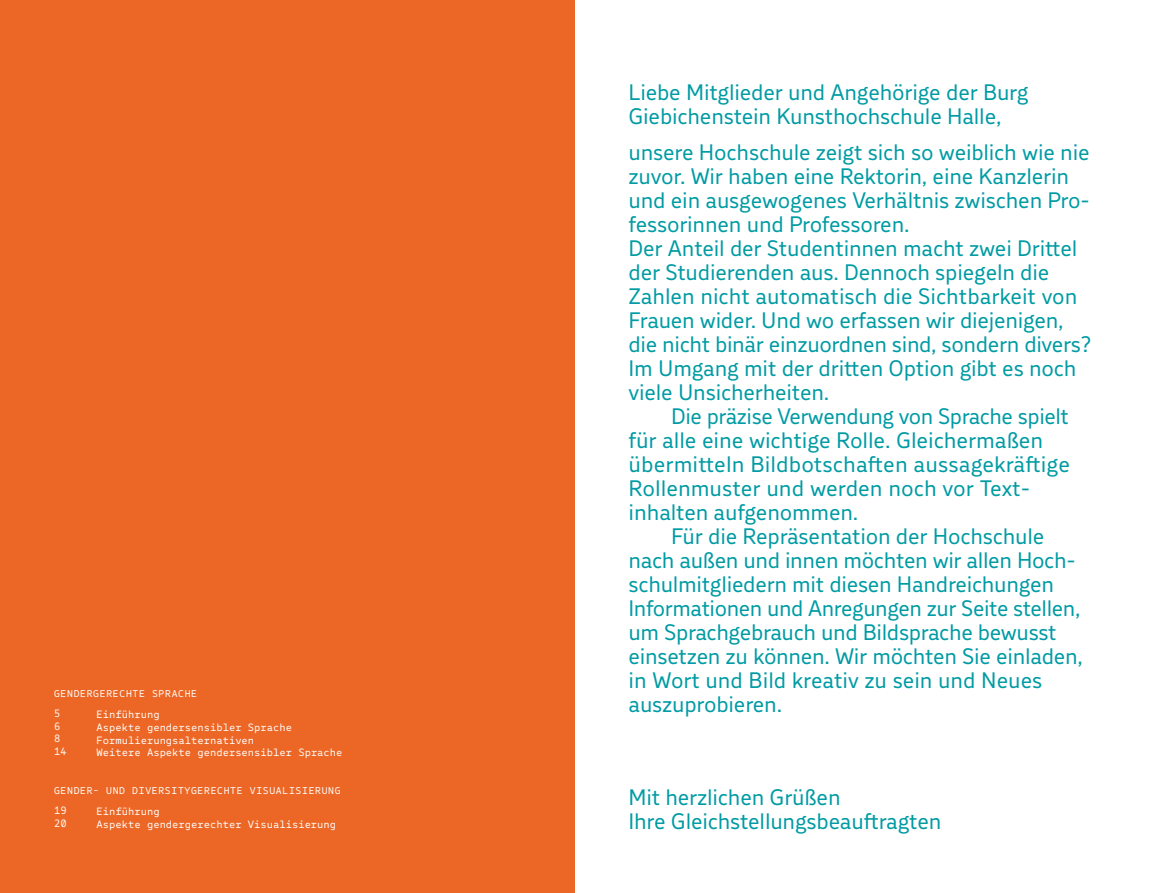
<style>
.page{position:relative;width:1149px;height:893px;background:#fff}
.page>*{position:absolute;margin:0;border:0;box-sizing:border-box;transform-origin:0 0}
.t1{font:22.2px/24px "Burg Grotesk";letter-spacing:-.01em;color:#009ba4}
.t2{font:10.5px "Burg Grotesk Mono";color:#fff}
.t3{font:9.75px "Burg Grotesk Mono";letter-spacing:.07em;color:#fff}
</style>
<div class="page">
<div style="left:0;top:0;width:574px;height:893px;background:#ec6725"></div>
<p class="t3" style="left:54px;top:688px;width:144px">GENDERGERECHTE SPRACHE</p>
<p class="t2" style="left:54px;top:707px;width:8px">5</p>
<p class="t2" style="left:97px;top:708px;width:64px">Einführung</p>
<p class="t2" style="left:54px;top:719px;width:8px">6</p>
<p class="t2" style="left:97px;top:721px;width:197px">Aspekte gendersensibler Sprache</p>
<p class="t2" style="left:54px;top:732px;width:8px">8</p>
<p class="t2" style="left:97px;top:734px;width:159px">Formulierungsalternativen</p>
<p class="t2" style="left:54px;top:745px;width:14px">14</p>
<p class="t2" style="left:97px;top:746px;width:247px">Weitere Aspekte gendersensibler Sprache</p>
<p class="t3" style="left:54px;top:785px;width:288px">GENDER- UND DIVERSITYGERECHTE VISUALISIERUNG</p>
<p class="t2" style="left:54px;top:804px;width:14px">19</p>
<p class="t2" style="left:97px;top:805px;width:64px">Einführung</p>
<p class="t2" style="left:54px;top:816px;width:14px">20</p>
<p class="t2" style="left:97px;top:818px;width:241px">Aspekte gendergerechter Visualisierung</p>
<p class="t1" style="left:628px;top:80px;width:401px">Liebe Mitglieder und Angehörige der Burg<br>Giebichenstein Kunsthochschule Halle,</p>
<p class="t1" style="left:628px;top:140px;width:464px">unsere Hochschule zeigt sich so weiblich wie nie zuvor. Wir haben eine Rektorin, eine Kanzlerin und ein ausgewogenes Verhältnis zwischen Pro&shy;fessorinnen und Professoren.<br>Der Anteil der Studentinnen macht zwei Drittel der Studierenden aus. Dennoch spiegeln die Zahlen nicht automatisch die Sichtbarkeit von Frauen wider. Und wo erfassen wir diejenigen, die nicht binär einzuordnen sind, sondern divers?<br>Im Umgang mit der dritten Option gibt es noch viele Unsicherheiten.</p>
<p class="t1" style="left:628px;top:404px;width:443px;text-indent:43px">Die präzise Verwendung von Sprache spielt für alle eine wichtige Rolle. Gleichermaßen übermitteln Bildbotschaften aussagekräftige Rollenmuster und werden noch vor Text&shy;inhalten aufgenommen.</p>
<p class="t1" style="left:628px;top:524px;width:456px;text-indent:43px">Für die Repräsentation der Hochschule nach außen und innen möchten wir allen Hoch&shy;schulmitgliedern mit diesen Handreichungen Informationen und Anregungen zur Seite stellen, um Sprachgebrauch und Bildsprache bewusst einsetzen zu können. Wir möchten Sie einladen, in Wort und Bild kreativ zu sein und Neues auszuprobieren.</p>
<p class="t1" style="left:628px;top:785px;width:314px">Mit herzlichen Grüßen<br>Ihre Gleichstellungsbeauftragten</p>
</div>
